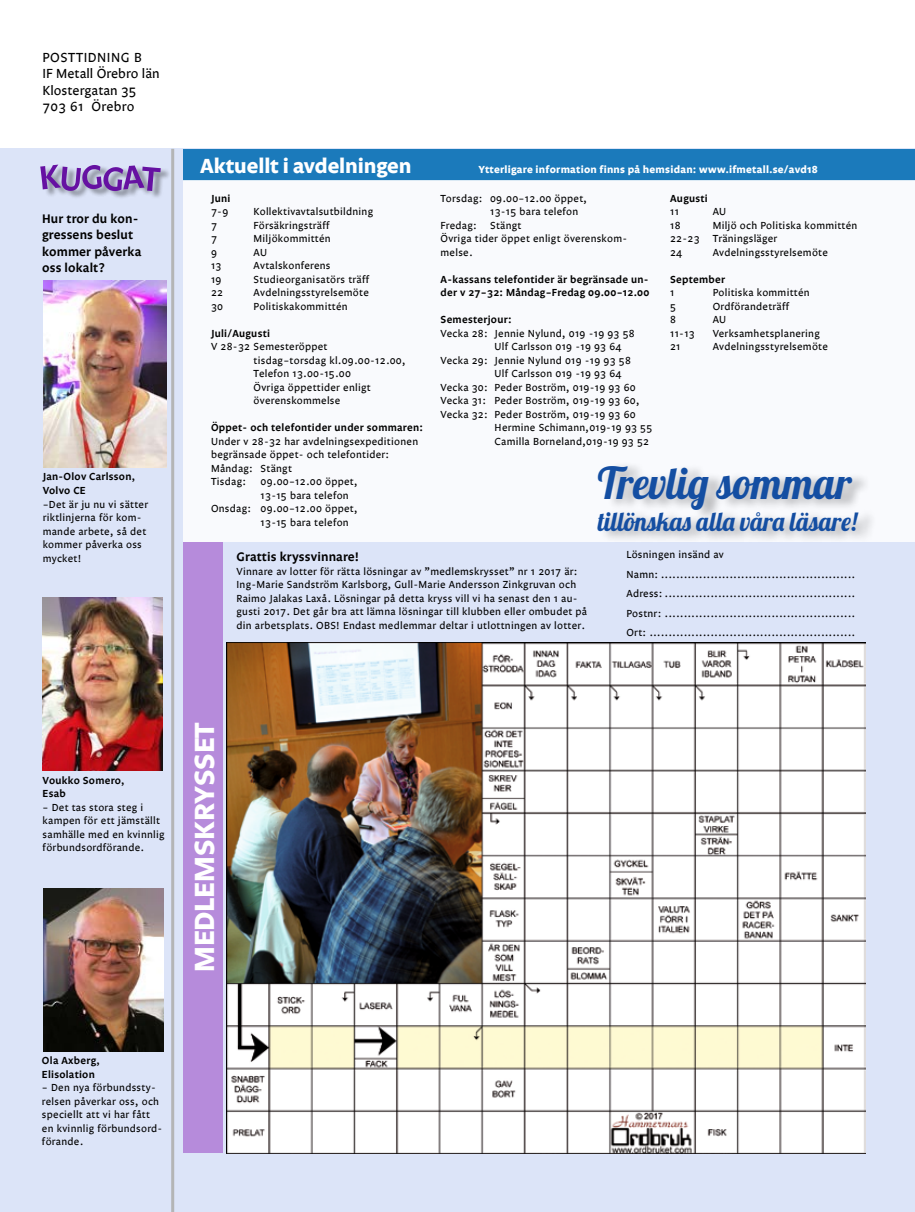
<style>
.page{position:relative;width:915px;height:1212px;background:#fff}
.page>*{position:absolute;margin:0;border:0;box-sizing:border-box;transform-origin:0 0}
.t1{font:43.95px "Lobster 1.4";color:#144ea2;scale:.94 1}
.t2{font:700 28.5px "Legato";letter-spacing:-.005em;color:#fff}
.t3{font:26.4px "Lobster 1.4";color:#144ea2;scale:.94 1}
.t4{font:700 21px "Legato";letter-spacing:-.005em;color:#fff}
.t5{font:13.5px/16.5px "Legato";color:#000}
.t6{font:600 12.75px/16.5px "Legato";letter-spacing:.01em;color:#000}
.t7{font:10.5px/13.5px "Legato";letter-spacing:.025em;color:#000}
.t8{font:600 10.5px/13.5px "Legato";letter-spacing:.025em;color:#000}
.t9{font:700 10.5px "Legato";letter-spacing:.025em;color:#fff}
</style>
<div class="page">
<div style="left:0;top:149px;width:914px;height:1063px;background:#dce4f8"></div>
<div style="left:42px;top:165px;width:129px;height:35px;background:#000;opacity:.4"></div>
<svg style="left:40px;top:165px;width:121px;height:26px;background:#9778be"></svg>
<img style="left:44px;top:280px;width:122px;height:188px">
<hr style="left:171px;top:149px;width:3px;height:1063px;background:#b4b5b6">
<img style="left:226px;top:643px;width:638px;height:510px">
<img style="left:43px;top:597px;width:119px;height:174px">
<div style="left:183px;top:149px;width:731px;height:31px;background:#1b7abb"></div>
<img style="left:44px;top:889px;width:120px;height:162px">
<div style="left:183px;top:180px;width:731px;height:362px;background:#fff"></div>
<div style="left:183px;top:542px;width:39px;height:610px;background:#b68bdb"></div>
<div style="left:599px;top:461px;width:277px;height:82px;background:#000;opacity:.3"></div>
<p class="t5" style="left:43px;top:50px;width:118px">POSTTIDNING B<br>IF Metall Örebro län<br>Klostergatan 35<br>703 61 Örebro</p>
<p class="t6" style="left:42px;top:211px;width:101px">Hur tror du kon&shy;gressens beslut kommer påverka oss lokalt?</p>
<p class="t8" style="left:43px;top:471px;width:94px">Jan-Olov Carlsson,<br>Volvo CE</p>
<p class="t7" style="left:43px;top:498px;width:107px">–Det är ju nu vi sätter riktlinjerna för kom&shy;mande arbete, så det kommer påverka oss mycket!</p>
<h3 class="t4" style="left:200px;top:154px;width:213px">Aktuellt i avdelningen</h3>
<p class="t9" style="left:478px;top:163px;width:341px">Ytterligare information finns på hemsidan: www.ifmetall.se/avd18</p>
<p class="t8" style="left:211px;top:192px;width:21px">Juni</p>
<p class="t7" style="left:211px;top:205px;width:19px">7-9</p>
<p class="t7" style="left:253px;top:205px;width:121px">Kollektivavtalsutbildning</p>
<p class="t7" style="left:211px;top:219px;width:7px">7</p>
<p class="t7" style="left:253px;top:219px;width:77px">Försäkringsträff</p>
<p class="t7" style="left:211px;top:232px;width:7px">7</p>
<p class="t7" style="left:253px;top:232px;width:79px">Miljökommittén</p>
<p class="t7" style="left:211px;top:246px;width:7px">9</p>
<p class="t7" style="left:253px;top:246px;width:15px">AU</p>
<p class="t7" style="left:211px;top:259px;width:12px">13</p>
<p class="t7" style="left:253px;top:259px;width:78px">Avtalskonferens</p>
<p class="t7" style="left:211px;top:273px;width:12px">19</p>
<p class="t7" style="left:253px;top:273px;width:117px">Studieorganisatörs träff</p>
<p class="t7" style="left:211px;top:286px;width:14px">22</p>
<p class="t7" style="left:253px;top:286px;width:117px">Avdelningsstyrelsemöte</p>
<p class="t7" style="left:211px;top:300px;width:14px">30</p>
<p class="t7" style="left:253px;top:300px;width:95px">Politiskakommittén</p>
<p class="t8" style="left:211px;top:327px;width:60px">Juli/Augusti</p>
<p class="t7" style="left:253px;top:340px;width:153px;text-indent:-43px">V 28-32 Semesteröppet<br>tisdag–torsdag kl.09.00-12.00,<br>Telefon 13.00-15.00<br>Övriga öppettider enligt överenskommelse</p>
<p class="t8" style="left:211px;top:421px;width:213px">Öppet- och telefontider under sommaren:</p>
<p class="t7" style="left:211px;top:435px;width:208px">Under v 28-32 har avdelningsexpeditionen begränsade öppet- och telefontider:<br>Måndag: Stängt<br>Tisdag:</p>
<p class="t7" style="left:260px;top:475px;width:98px">09.00–12.00 öppet,</p>
<p class="t7" style="left:260px;top:489px;width:90px">13-15 bara telefon</p>
<p class="t7" style="left:211px;top:502px;width:148px">Onsdag: 09.00–12.00 öppet,</p>
<p class="t7" style="left:260px;top:516px;width:90px">13-15 bara telefon</p>
<p class="t7" style="left:440px;top:192px;width:148px">Torsdag: 09.00–12.00 öppet,</p>
<p class="t7" style="left:490px;top:205px;width:90px">13-15 bara telefon</p>
<p class="t7" style="left:440px;top:219px;width:38px">Fredag:</p>
<p class="t7" style="left:440px;top:219px;width:188px;text-indent:49px">Stängt<br>Övriga tider öppet enligt överenskom&shy;melse.</p>
<p class="t8" style="left:440px;top:273px;width:210px">A-kassans telefontider är begränsade un&shy;der v 27–32: Måndag–Fredag 09.00–12.00</p>
<p class="t8" style="left:440px;top:313px;width:72px">Semesterjour:</p>
<p class="t7" style="left:440px;top:327px;width:195px">Vecka 28: Jennie Nylund, 019 -19 93 58</p>
<p class="t7" style="left:494px;top:340px;width:128px">Ulf Carlsson 019 -19 93 64</p>
<p class="t7" style="left:440px;top:354px;width:192px">Vecka 29: Jennie Nylund 019 -19 93 58</p>
<p class="t7" style="left:494px;top:367px;width:128px">Ulf Carlsson 019 -19 93 64</p>
<p class="t7" style="left:440px;top:381px;width:197px">Vecka 30: Peder Boström, 019-19 93 60</p>
<p class="t7" style="left:440px;top:394px;width:200px">Vecka 31: Peder Boström, 019-19 93 60,</p>
<p class="t7" style="left:440px;top:408px;width:197px">Vecka 32: Peder Boström, 019-19 93 60</p>
<p class="t7" style="left:494px;top:421px;width:159px">Hermine Schimann,019-19 93 55</p>
<p class="t7" style="left:494px;top:435px;width:156px">Camilla Borneland,019-19 93 52</p>
<p class="t8" style="left:670px;top:192px;width:39px">Augusti</p>
<p class="t7" style="left:670px;top:205px;width:10px">11</p>
<p class="t7" style="left:712px;top:205px;width:15px">AU</p>
<p class="t7" style="left:670px;top:219px;width:12px">18</p>
<p class="t7" style="left:670px;top:219px;width:189px;text-indent:43px">Miljö och Politiska kommittén<br>22-23 Träningsläger<br>24</p>
<p class="t7" style="left:712px;top:246px;width:117px">Avdelningsstyrelsemöte</p>
<p class="t8" style="left:670px;top:273px;width:56px">September</p>
<p class="t7" style="left:670px;top:286px;width:6px">1</p>
<p class="t7" style="left:712px;top:286px;width:98px">Politiska kommittén</p>
<p class="t7" style="left:670px;top:300px;width:7px">5</p>
<p class="t7" style="left:712px;top:300px;width:78px">Ordförandeträff</p>
<p class="t7" style="left:670px;top:313px;width:7px">8</p>
<p class="t7" style="left:712px;top:313px;width:15px">AU</p>
<p class="t7" style="left:670px;top:327px;width:26px">11-13</p>
<p class="t7" style="left:712px;top:327px;width:109px">Verksamhetsplanering</p>
<p class="t7" style="left:670px;top:340px;width:12px">21</p>
<p class="t7" style="left:712px;top:340px;width:117px">Avdelningsstyrelsemöte</p>
<h1 class="t1" style="left:597px;top:455px;width:271px">Trevlig sommar</h1>
<h3 class="t3" style="left:597px;top:504px;width:277px">tillönskas alla våra läsare!</h3>
<p class="t6" style="left:236px;top:549px;width:124px">Grattis kryssvinnare!</p>
<p class="t7" style="left:236px;top:565px;width:352px">Vinnare av lotter för rätta lösningar av ”medlemskrysset” nr 1 2017 är:<br>Ing-Marie Sandström Karlsborg, Gull-Marie Andersson Zinkgruvan och Raimo Jalakas Laxå. Lösningar på detta kryss vill vi ha senast den 1 au&shy;gusti 2017. Det går bra att lämna lösningar till klubben eller ombudet på din arbetsplats. OBS! Endast medlemmar deltar i utlottningen av lotter.</p>
<p class="t7" style="left:626px;top:546px;width:230px;line-height:19.5px">Lösningen insänd av<br>Namn: ...................................................<br>Adress: ..................................................<br>Postnr: ..................................................<br>Ort: ......................................................</p>
<p class="t8" style="left:43px;top:774px;width:83px">Voukko Somero,<br>Esab</p>
<p class="t7" style="left:43px;top:801px;width:123px">– Det tas stora steg i kampen för ett jämställt samhälle med en kvinnlig förbundsordförande.</p>
<h2 class="t2" style="left:188px;top:972px;width:251px;rotate:-90deg">MEDLEMSKRYSSET</h2>
<p class="t8" style="left:42px;top:1054px;width:59px">Ola Axberg,<br>Elisolation</p>
<p class="t7" style="left:42px;top:1081px;width:122px">– Den nya förbundssty&shy;relsen påverkar oss, och speciellt att vi har fått en kvinnlig förbundsord&shy;förande.</p>
</div>
